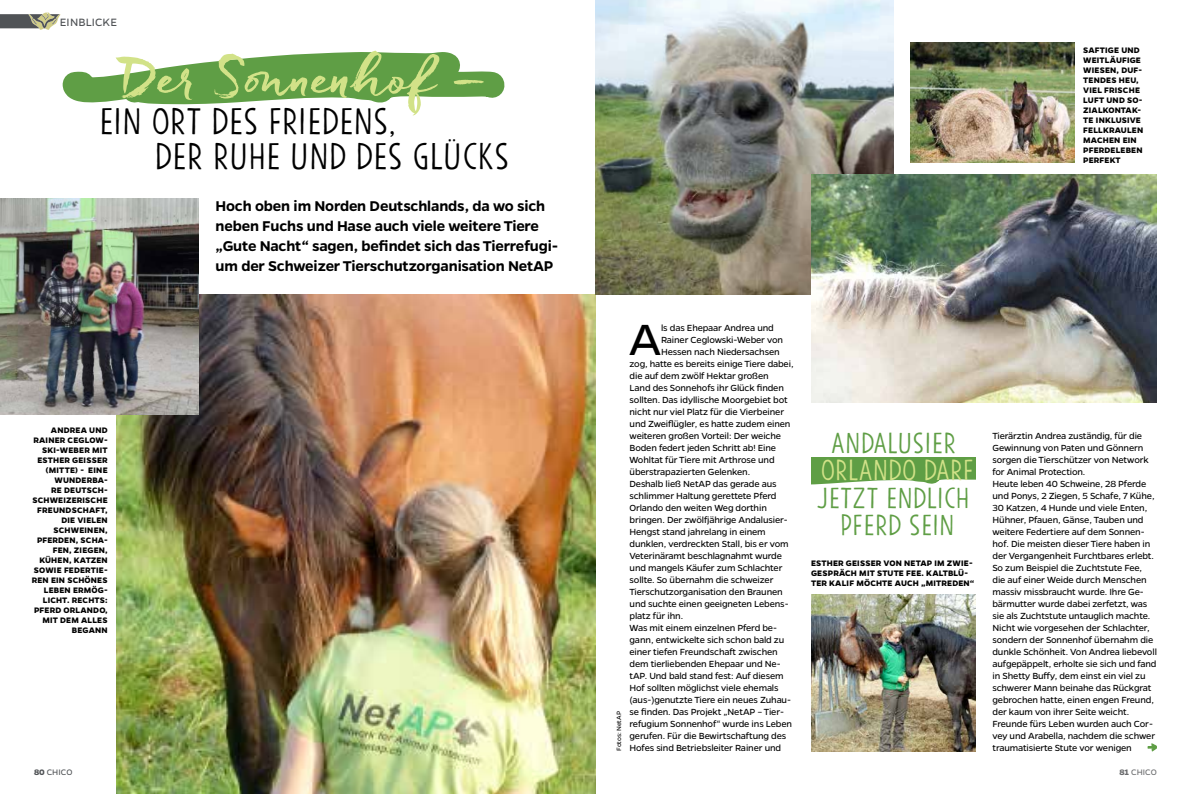
<style>
.page{position:relative;width:1191px;height:794px;background:#fff}
.page>*{position:absolute;margin:0;border:0;box-sizing:border-box;transform-origin:0 0}
.t1{font:55px "Freeland";color:#d2e288}
.t2{font:49.3px "Gentona";color:#000}
.t3{font:300 35px/35px "Argone";color:#000}
.t4{font:300 27.4px/27.4px "Argone";color:#5f9e45;text-align:center}
.t5{font:300 27.4px "Argone";color:#d2e288}
.t6{font:600 16px/20px "Gentona";letter-spacing:-.01em;color:#000}
.t7{font:12px "Gentona";letter-spacing:.005em;color:#505356}
.t8{font:10px/12px "Gentona";letter-spacing:-.015em;color:#000}
.t9{font:700 9px/10px "Gentona";letter-spacing:.015em;color:#000}
.t10{font:9px "Gentona";letter-spacing:-.005em;color:#505356}
.t11{font:9px "Gentona";letter-spacing:-.005em;color:#6a6b6d}
.t12{font:7px "Gentona";letter-spacing:-.01em;color:#000}
.s1{font-weight:700}
</style>
<div class="page">
<svg style="left:811px;top:457px;width:164px;height:28px;background:#73aa5d"></svg>
<svg style="left:62px;top:52px;width:443px;height:53px"></svg>
<img style="left:116px;top:295px;width:479px;height:499px">
<svg style="left:0;top:12px;width:60px;height:18px"></svg>
<svg style="left:1147px;top:743px;width:10px;height:8px"></svg>
<img style="left:595px;top:0;width:298px;height:295px">
<img style="left:910px;top:43px;width:164px;height:120px">
<img style="left:811px;top:595px;width:164px;height:156px">
<img style="left:811px;top:175px;width:346px;height:228px">
<img style="left:0;top:199px;width:198px;height:216px">
<p class="t7" style="left:60px;top:15px;width:59px">ei nblicke</p>
<h1 class="t1" style="left:121px;top:42px;width:372px">Der Sonnenhof –</h1>
<h3 class="t3" style="left:154px;top:104px;width:356px;text-indent:-55px">EIN ORT DES FRIEDENS,<br>DER RUHE UND DES GLÜCKS</h3>
<h3 class="t6" style="left:215px;top:195px;width:344px">Hoch oben im Norden Deutschlands, da wo sich neben Fuchs und Hase auch viele weitere Tiere „Gute Nacht“ sagen, befindet sich das Tierrefugi&shy;um der Schweizer Tierschutzorganisation NetAP</h3>
<p class="t9" style="left:32px;top:425px;width:77px;text-align:right">ANDREA UND<br>RAINER CEGLOW-<br>SKI-WEBER MIT<br>ESTHER GEISSER (MITTE) - EINE<br>WUNDERBA-<br>RE DEUTSCH-<br>SCHWEIZERISCHE<br>FREUNDSCHAFT,<br>DIE VIELEN<br>SCHWEINEN,<br>PFERDEN, SCHA-<br>FEN, ZIEGEN,<br>KÜHEN, KATZEN<br>SOWIE FEDERTIE-<br>REN EIN SCHÖNES<br>LEBEN ERMÖG-<br>LICHT. RECHTS:<br>PFERD ORLANDO,<br>MIT DEM ALLES<br>BEGANN</p>
<p class="t9" style="left:1083px;top:45px;width:61px;text-indent:17px">TIGE UND<br>WEITLÄUFIGE<br>WIESEN, DUF-<br>TENDES HEU,<br>VIEL FRISCHE<br>LUFT UND SO-<br>ZIALKONTAK-<br>TE INKLUSIVE<br>FELLKRAULEN<br>MACHEN EIN<br>PFERDELEBEN<br>PERFEKT</p>
<p class="t9" style="left:1083px;top:45px;width:7px">SAF</p>
<p class="t12" style="left:615px;top:751px;width:41px;rotate:-90deg">Fotos: N etAP</p>
<h2 class="t2" style="left:629px;top:311px;width:34px">A</h2>
<p class="t8" style="left:661px;top:321px;width:114px">ls das Ehepaar Andrea und</p>
<p class="t8" style="left:661px;top:333px;width:123px">Rainer Ceglowski-Weber von</p>
<p class="t8" style="left:661px;top:345px;width:120px">Hessen nach N iedersachsen</p>
<p class="t8" style="left:629px;top:357px;width:166px">zog, hatte es bereits einige Tiere dabei,</p>
<p class="t8" style="left:629px;top:369px;width:141px">die auf dem zwölf Hektar großen</p>
<p class="t8" style="left:629px;top:381px;width:156px">Land des Sonnehofs ihr Glück finden</p>
<p class="t8" style="left:629px;top:393px;width:160px">sollten. Das idyllische Moorgebiet bot</p>
<p class="t8" style="left:629px;top:405px;width:156px">nicht nur viel Platz für die Vierbeiner</p>
<p class="t8" style="left:629px;top:417px;width:162px">und Zweiflügler, es hatte zudem einen</p>
<p class="t8" style="left:629px;top:429px;width:153px">weiteren großen Vorteil: Der weiche</p>
<p class="t8" style="left:629px;top:441px;width:148px">Boden federt jeden Schritt ab! Eine</p>
<p class="t8" style="left:629px;top:453px;width:147px">Wohltat für Tiere mit Arthrose und</p>
<p class="t8" style="left:629px;top:465px;width:122px">überstrapazierten Gelenken.</p>
<p class="t8" style="left:629px;top:477px;width:149px">Deshalb ließ NetAP das gerade aus</p>
<p class="t8" style="left:629px;top:489px;width:148px">schlimmer Haltung gerettete Pferd</p>
<p class="t8" style="left:629px;top:501px;width:139px">Orlando den weiten Weg dorthin</p>
<p class="t8" style="left:629px;top:513px;width:160px">bringen. Der zwölfjährige Andalusier-</p>
<p class="t8" style="left:629px;top:525px;width:138px">Hengst stand jahrelang in einem</p>
<p class="t8" style="left:629px;top:537px;width:161px">dunklen, verdreckten Stall, bis er vom</p>
<p class="t8" style="left:629px;top:549px;width:154px">Veterinäramt beschlagnahmt wurde</p>
<p class="t8" style="left:629px;top:561px;width:154px">und mangels Käufer zum Schlachter</p>
<p class="t8" style="left:629px;top:573px;width:145px">sollte. So übernahm die schweizer</p>
<p class="t8" style="left:629px;top:585px;width:155px">Tierschutzorganisation den Braunen</p>
<p class="t8" style="left:629px;top:597px;width:161px">und suchte einen geeigneten Lebens-</p>
<p class="t8" style="left:629px;top:609px;width:55px">platz für ihn.</p>
<p class="t8" style="left:629px;top:621px;width:149px">Was mit einem einzelnen Pferd be-</p>
<p class="t8" style="left:629px;top:633px;width:156px">gann, entwickelte sich schon bald zu</p>
<p class="t8" style="left:629px;top:645px;width:150px">einer tiefen Freundschaft zwischen</p>
<p class="t8" style="left:629px;top:657px;width:153px">dem tierliebenden Ehepaar und Ne-</p>
<p class="t8" style="left:629px;top:669px;width:156px">tAP. Und bald stand fest: Auf diesem</p>
<p class="t8" style="left:629px;top:681px;width:151px">Hof sollten möglichst viele ehemals</p>
<p class="t8" style="left:629px;top:693px;width:163px">(aus-)genutzte Tiere ein neues Zuhau-</p>
<p class="t8" style="left:629px;top:705px;width:156px">se finden. Das Projekt „NetAP – Tier-</p>
<p class="t8" style="left:629px;top:717px;width:164px">refugium Sonnenhof“ wurde ins Leben</p>
<p class="t8" style="left:629px;top:729px;width:158px">gerufen. Für die Bewirtschaftung des</p>
<p class="t8" style="left:629px;top:741px;width:153px">Hofes sind Betriebsleiter Rainer und</p>
<h3 class="t4" style="left:830px;top:429px;width:127px">ANDALUSIER</h3>
<h3 class="t5" style="left:820px;top:453px;width:155px">ORLANDO DARF</h3>
<h3 class="t4" style="left:817px;top:484px;width:154px">JETZT ENDLICH<br>PFERD SEIN</h3>
<p class="t9" style="left:811px;top:558px;width:165px">ESTHER GEISSER VON NETAP IM ZWIE-<br>GESPRÄCH MIT STUTE FEE. KALTBLÜ-<br>TER KALIF MÖCHTE AUCH „MITREDEN“</p>
<p class="t8" style="left:992px;top:429px;width:166px">Tierärztin Andrea zuständig, für die Gewinnung von Paten und Gönnern sorgen die Tierschützer von Network for Animal Protection.<br>Heute leben 40 Schweine, 28 Pferde und Ponys, 2 Ziegen, 5 Schafe, 7 Kühe, 30 Katzen, 4 Hunde und viele Enten, Hühner, Pfauen, Gänse, Tauben und weitere Federtiere auf dem Sonnen&shy;hof. Die meisten dieser Tiere haben in der Vergangenheit Furchtbares erlebt.<br>So zum Beispiel die Zuchtstute Fee, die auf einer Weide durch Menschen massiv missbraucht wurde. Ihre Ge&shy;bärmutter wurde dabei zerfetzt, was sie als Zuchtstute untauglich machte.<br>N icht wie vorgesehen der Schlachter, sondern der Sonnenhof übernahm die dunkle Schönheit. Von Andrea liebevoll aufgepäppelt, erholte sie sich und fand in Shetty Buffy, dem einst ein viel zu schwerer Mann beinahe das Rückgrat gebrochen hatte, einen engen Freund, der kaum von ihrer Seite weicht.<br>Freunde fürs Leben wurden auch Cor&shy;vey und Arabella, nachdem die schwer traumatisierte Stute vor wenigen</p>
<p class="t10" style="left:34px;top:767px;width:40px"><span class="s1">80</span> CHICO</p>
<p class="t11" style="left:1119px;top:767px;width:39px"><span class="s1">81</span> CHICO</p>
</div>
